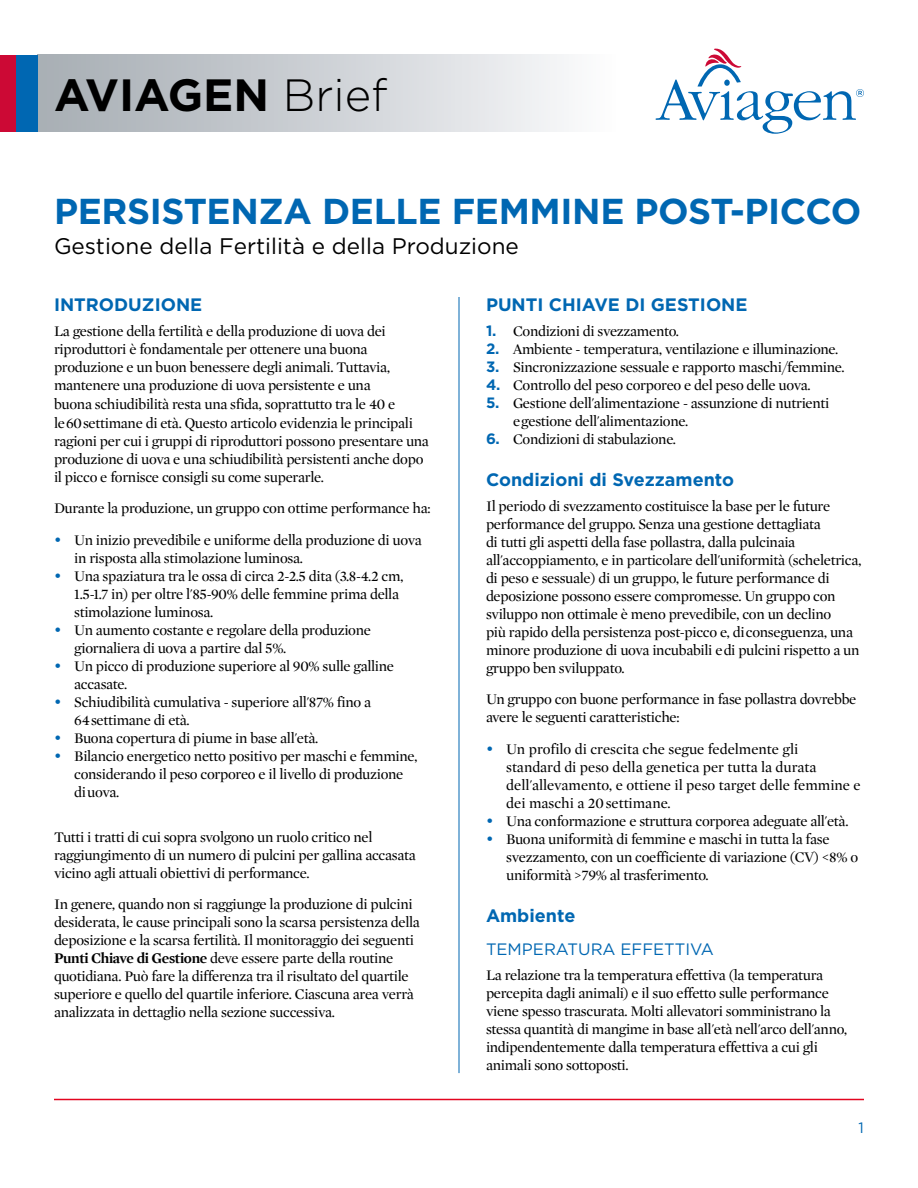
<style>
.page{position:relative;width:918px;height:1188px;background:#fff}
.page>*{position:absolute;margin:0;border:0;box-sizing:border-box;transform-origin:0 0}
.t1{font:700 45.15px "Gotham";color:#000}
.t2{font:700 36px "Gotham";letter-spacing:-.01em;color:#0067b2}
.t3{font:22.5px "Gotham";color:#000}
.t4{font:700 18px "Gotham";color:#0067b2}
.t5{font:16.5px "Gotham";color:#0067b2}
.t6{font:15px/18px "Mercury Display Roman";letter-spacing:-.02em;color:#000}
.t7{font:15px/18px "Mercury Display Roman";color:#000}
.t8{font:15px "Gotham";color:#0067b2}
.s1{font-weight:300}
.s2{font-family:"Gotham";font-weight:700;color:#0067b2}
.s3{font-family:"Mercury Display";font-weight:700}
</style>
<div class="page">
<div style="left:38px;top:55px;width:578px;height:76px;background:linear-gradient(to right,#a5acb2,#fbfbfc)"></div>
<svg style="left:656px;top:49px;width:208px;height:85px"></svg>
<div style="left:0;top:55px;width:16px;height:76px;background:#cc0935"></div>
<div style="left:16px;top:55px;width:22px;height:76px;background:#0067b2"></div>
<hr style="left:459px;top:297px;width:1px;height:776px;background:#0067b2">
<hr style="left:54px;top:1099px;width:810px;height:1px;background:#e30520">
<h1 class="t1" style="left:54px;top:65px;width:335px">AVIAGEN <span class="s1">Brief</span></h1>
<h2 class="t2" style="left:54px;top:187px;width:809px">PERSISTENZA DELLE FEMMINE POST-PICCO</h2>
<h3 class="t3" style="left:54px;top:232px;width:466px">Gestione della Fertilità e della Produzione</h3>
<p class="t4" style="left:54px;top:293px;width:150px">INTRODUZIONE</p>
<p class="t6" style="left:54px;top:322px;width:377px">La gestione della fertilità e della produzione di uova dei riproduttori è fondamentale per ottenere una buona produzione e un buon benessere degli animali. Tuttavia, mantenere una produzione di uova persistente e una<br>buona schiudibilità resta una sfida, soprattutto tra le 40 e<br>le 60 settimane di età. Questo articolo evidenzia le principali ragioni per cui i gruppi di riproduttori possono presentare una produzione di uova e una schiudibilità persistenti anche dopo il picco e fornisce consigli su come superarle.</p>
<p class="t6" style="left:54px;top:499px;width:378px">Durante la produzione, un gruppo con ottime performance ha:</p>
<p class="t6" style="left:74px;top:531px;width:349px;text-indent:-20px"><span class="s2">•</span> Un inizio prevedibile e uniforme della produzione di uova in risposta alla stimolazione luminosa.</p>
<p class="t6" style="left:74px;top:567px;width:331px;text-indent:-20px"><span class="s2">•</span> Una spaziatura tra le ossa di circa 2-2.5 dita (3.8-4.2 cm,<br>1.5-1.7 in) per oltre l'85-90% delle femmine prima della stimolazione luminosa.</p>
<p class="t6" style="left:74px;top:621px;width:298px;text-indent:-20px"><span class="s2">•</span> Un aumento costante e regolare della produzione giornaliera di uova a partire dal 5%.</p>
<p class="t6" style="left:74px;top:657px;width:321px;text-indent:-20px"><span class="s2">•</span> Un picco di produzione superiore al 90% sulle galline accasate.</p>
<p class="t6" style="left:74px;top:693px;width:298px;text-indent:-20px"><span class="s2">•</span> Schiudibilità cumulativa - superiore all'87% fino a<br>64 settimane di età.</p>
<p class="t6" style="left:54px;top:729px;width:266px"><span class="s2">•</span> Buona copertura di piume in base all'età.</p>
<p class="t6" style="left:74px;top:747px;width:345px;text-indent:-20px"><span class="s2">•</span> Bilancio energetico netto positivo per maschi e femmine, considerando il peso corporeo e il livello di produzione di uova.</p>
<p class="t6" style="left:54px;top:828px;width:363px">Tutti i tratti di cui sopra svolgono un ruolo critico nel raggiungimento di un numero di pulcini per gallina accasata vicino agli attuali obiettivi di performance.</p>
<p class="t6" style="left:54px;top:895px;width:367px">In genere, quando non si raggiunge la produzione di pulcini desiderata, le cause principali sono la scarsa persistenza della deposizione e la scarsa fertilità. Il monitoraggio dei seguenti <span class="s3">Punti Chiave di Gestione</span> deve essere parte della routine quotidiana. Può fare la differenza tra il risultato del quartile superiore e quello del quartile inferiore. Ciascuna area verrà analizzata in dettaglio nella sezione successiva.</p>
<p class="t4" style="left:486px;top:293px;width:263px">PUNTI CHIAVE DI GESTIONE</p>
<p class="t6" style="left:486px;top:322px;width:194px"><span class="s2">1.</span> Condizioni di svezzamento.</p>
<p class="t6" style="left:486px;top:340px;width:354px"><span class="s2">2.</span> Ambiente - temperatura, ventilazione e illuminazione.</p>
<p class="t6" style="left:486px;top:358px;width:360px"><span class="s2">3.</span> Sincronizzazione sessuale e rapporto maschi/femmine.</p>
<p class="t6" style="left:486px;top:376px;width:326px"><span class="s2">4.</span> Controllo del peso corporeo e del peso delle uova.</p>
<p class="t6" style="left:513px;top:394px;width:318px;text-indent:-27px"><span class="s2">5.</span> Gestione dell'alimentazione - assunzione di nutrienti e gestione dell'alimentazione.</p>
<p class="t6" style="left:486px;top:430px;width:192px"><span class="s2">6.</span> Condizioni di stabulazione.</p>
<p class="t4" style="left:486px;top:468px;width:250px">Condizioni di Svezzamento</p>
<p class="t6" style="left:486px;top:497px;width:377px">Il periodo di svezzamento costituisce la base per le future performance del gruppo. Senza una gestione dettagliata<br>di tutti gli aspetti della fase pollastra, dalla pulcinaia all'accoppiamento, e in particolare dell'uniformità (scheletrica, di peso e sessuale) di un gruppo, le future performance di deposizione possono essere compromesse. Un gruppo con sviluppo non ottimale è meno prevedibile, con un declino<br>più rapido della persistenza post-picco e, di conseguenza, una minore produzione di uova incubabili e di pulcini rispetto a un gruppo ben sviluppato.</p>
<p class="t6" style="left:486px;top:691px;width:372px">Un gruppo con buone performance in fase pollastra dovrebbe avere le seguenti caratteristiche:</p>
<p class="t7" style="left:506px;top:740px;width:356px;text-indent:-20px"><span class="s2">•</span> Un profilo di crescita che segue fedelmente gli<br>standard di peso della genetica per tutta la durata dell'allevamento, e ottiene il peso target delle femmine e dei maschi a 20 settimane.</p>
<p class="t6" style="left:486px;top:812px;width:364px"><span class="s2">•</span> Una conformazione e struttura corporea adeguate all'età.</p>
<p class="t6" style="left:506px;top:830px;width:353px;text-indent:-20px"><span class="s2">•</span> Buona uniformità di femmine e maschi in tutta la fase svezzamento, con un coefficiente di variazione (CV) &lt;8% o uniformità &gt;79% al trasferimento.</p>
<p class="t4" style="left:486px;top:903px;width:91px">Ambiente</p>
<p class="t5" style="left:486px;top:938px;width:229px">TEMPERATURA EFFETTIVA</p>
<p class="t6" style="left:486px;top:966px;width:363px">La relazione tra la temperatura effettiva (la temperatura percepita dagli animali) e il suo effetto sulle performance viene spesso trascurata. Molti allevatori somministrano la stessa quantità di mangime in base all'età nell'arco dell'anno, indipendentemente dalla temperatura effettiva a cui gli animali sono sottoposti.</p>
<p class="t8" style="left:859px;top:1119px;width:7px">1</p>
</div>
